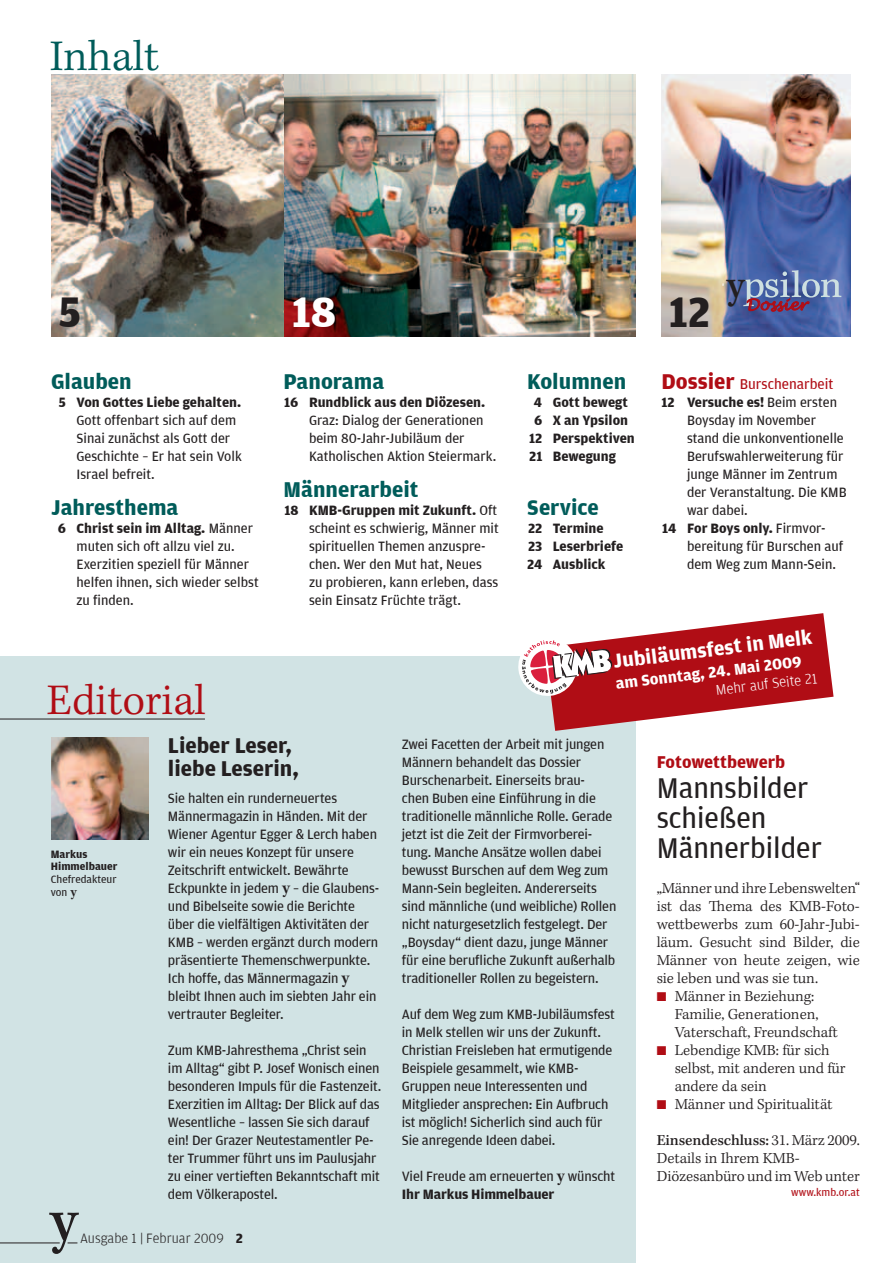
<style>
.page{position:relative;width:893px;height:1263px;background:#fff}
.page>*{position:absolute;margin:0;border:0;box-sizing:border-box;transform-origin:0 0}
.t1{font:61.2px "Kepler Std Medium Capt";color:#231f20}
.t2{font:45px "Kepler Std Light Capt";color:#b00d15}
.t3{font:45px "Kepler Std Light Capt";letter-spacing:-.005em;color:#005c5a}
.t4{font:700 45px "Amplitude";color:#231f20}
.t5{font:700 45px "Amplitude";color:#fff}
.t6{font:39.9px "Kepler Std Medium Capt";color:#231f20}
.t7{font:30px/30px "Amplitude";color:#231f20}
.t8{font:700 22.5px "Amplitude";color:#005c5a}
.t9{font:700 22.5px/22.5px "Amplitude";color:#231f20}
.t10{font:700 21px "Amplitude";color:#fff}
.t11{font:700 18px "Amplitude";color:#b00d15}
.t12{font:700 16.5px "Amplitude";color:#fff}
.t13{font:15.75px/18px "Kepler Std Light Capt";letter-spacing:-.005em;color:#231f20}
.t14{font:15.75px "Kepler Std Medium Capt";letter-spacing:-.01em;color:#231f20}
.t15{font:italic 15.45px "Lucida Handwriting";color:#b00d15}
.t16{font:15px "Amplitude";color:#b00d15}
.t17{font:300 15px "Amplitude";color:#fff}
.t18{font:14.25px/18px "Amplitude";letter-spacing:-.01em;color:#231f20}
.t19{font:700 14.25px/18px "Amplitude";color:#231f20}
.t20{font:300 14.25px "Amplitude";color:#231f20}
.t21{font:700 11.25px/12.8px "Amplitude";color:#231f20}
.t22{font:11.25px/12.8px "Amplitude";color:#231f20}
.t23{font:11.25px "Amplitude";color:#b00d15}
.s1{font-weight:700}
.s2{font-weight:700;font-size:22.5px}
.s3{font-weight:400}
.s4{font-family:"Kepler Std";font-weight:600;font-size:13.8px}
.s5{font-family:"Kepler Std";font-weight:600;font-size:17.25px}
.s6{color:#b00d15}
.s7{font-family:"Kepler Std Light Capt"}
</style>
<div class="page">
<img style="left:662px;top:74px;width:188px;height:263px">
<svg style="left:743px;top:270px;width:98px;height:42px;background:#6b74a6"></svg>
<div style="left:0;top:657px;width:636px;height:606px;background:#d1e3e4"></div>
<hr style="left:0;top:1242px;width:60px;height:1px;background:#231f20">
<img style="left:51px;top:74px;width:234px;height:263px">
<img style="left:51px;top:738px;width:97px;height:101px">
<hr style="left:0;top:719px;width:205px;height:1px;background:#231f20">
<img style="left:285px;top:74px;width:351px;height:263px">
<svg style="left:517px;top:613px;width:316px;height:118px"></svg>
<h2 class="t3" style="left:50px;top:30px;width:111px">Inhalt</h2>
<h2 class="t4" style="left:59px;top:287px;width:24px">5</h2>
<h2 class="t5" style="left:292px;top:287px;width:46px">18</h2>
<h3 class="t8" style="left:51px;top:369px;width:82px">Glauben</h3>
<p class="t19" style="left:59px;top:393px;width:184px">5 Von Gottes Liebe gehalten.</p>
<p class="t18" style="left:77px;top:411px;width:167px">Gott offenbart sich auf dem<br>Sinai zunächst als Gott der<br>Geschichte – Er hat sein Volk<br>Israel befreit.</p>
<h3 class="t8" style="left:51px;top:495px;width:129px">Jahresthema</h3>
<p class="t18" style="left:77px;top:519px;width:184px;text-indent:-19px"><span class="s1">6 Christ sein im Alltag.</span> Männer muten sich oft allzu viel zu.<br>Exerzitien speziell für Männer helfen ihnen, sich wieder selbst zu finden.</p>
<h3 class="t8" style="left:284px;top:369px;width:102px">Panorama</h3>
<p class="t19" style="left:284px;top:393px;width:202px">16 Rundblick aus den Diözesen.</p>
<p class="t18" style="left:309px;top:411px;width:189px">Graz: Dialog der Generationen beim 80-Jahr-Jubiläum der<br>Katholischen Aktion Steiermark.</p>
<h3 class="t8" style="left:284px;top:477px;width:136px">Männerarbeit</h3>
<p class="t18" style="left:309px;top:501px;width:191px;text-indent:-25px"><span class="s1">18 KMB-Gruppen mit Zukunft.</span> Oft scheint es schwierig, Männer mit spirituellen Themen anzuspre&shy;chen. Wer den Mut hat, Neues zu probieren, kann erleben, dass sein Einsatz Früchte trägt.</p>
<h2 class="t2" style="left:47px;top:675px;width:160px">Editorial</h2>
<h3 class="t8" style="left:527px;top:369px;width:100px">Kolumnen</h3>
<p class="t19" style="left:534px;top:393px;width:96px">4 Gott bewegt</p>
<p class="t19" style="left:534px;top:411px;width:96px">6 X an Ypsilon</p>
<p class="t19" style="left:529px;top:429px;width:107px">12 Perspektiven</p>
<p class="t19" style="left:529px;top:447px;width:88px">21 Bewegung</p>
<h3 class="t8" style="left:527px;top:495px;width:73px">Service</h3>
<p class="t19" style="left:527px;top:519px;width:98px">22 Termine<br>23 Leserbriefe<br>24 Ausblick</p>
<h2 class="t4" style="left:669px;top:287px;width:43px">12</h2>
<h3 class="t6" style="left:726px;top:262px;width:20px">y</h3>
<p class="t15" style="left:746px;top:295px;width:63px">Dossier</p>
<p class="t16" style="left:662px;top:376px;width:173px"><span class="s2">Dossier</span> Burschenarbeit</p>
<p class="t19" style="left:662px;top:393px;width:177px">12 Versuche es! <span class="s3">Beim ersten</span></p>
<p class="t18" style="left:687px;top:411px;width:131px">Boysday im November</p>
<p class="t18" style="left:687px;top:429px;width:158px">stand die unkonventionelle</p>
<p class="t18" style="left:687px;top:447px;width:158px">Berufswahlerweiterung für</p>
<p class="t18" style="left:687px;top:465px;width:152px">junge Männer im Zentrum</p>
<p class="t18" style="left:687px;top:483px;width:161px">der Veranstaltung. Die KMB</p>
<p class="t18" style="left:687px;top:501px;width:62px">war dabei.</p>
<p class="t19" style="left:662px;top:519px;width:164px">14 For Boys only. <span class="s3">Firmvor-</span></p>
<p class="t18" style="left:687px;top:537px;width:158px">bereitung für Burschen auf</p>
<p class="t18" style="left:687px;top:555px;width:150px">dem Weg zum Mann-Sein.</p>
<h3 class="t10" style="left:612px;top:650px;width:202px;rotate:-7deg">Jubiläumsfest in Melk</h3>
<p class="t12" style="left:615px;top:675px;width:189px;rotate:-7deg">am Sonntag, 24. Mai 2009</p>
<p class="t17" style="left:715px;top:682px;width:104px;rotate:-7deg">Mehr auf Seite 21</p>
<p class="t21" style="left:51px;top:847px;width:68px">Markus<br>Himmelbauer</p>
<p class="t22" style="left:51px;top:873px;width:67px">Chefredakteur von <span class="s4">y</span></p>
<h3 class="t9" style="left:168px;top:735px;width:132px">Lieber Leser, liebe Leserin,</h3>
<p class="t18" style="left:168px;top:789px;width:213px">Sie halten ein runderneuertes Männermagazin in Händen. Mit der Wiener Agentur Egger &amp; Lerch haben wir ein neues Konzept für unsere Zeitschrift entwickelt. Bewährte Eckpunkte in jedem <span class="s5">y</span> – die Glaubens&shy;und Bibelseite sowie die Berichte über die vielfältigen Aktivitäten der KMB – werden ergänzt durch modern präsentierte Themenschwerpunkte.<br>Ich hoffe, das Männermagazin <span class="s5">y </span>bleibt Ihnen auch im siebten Jahr ein vertrauter Begleiter.</p>
<p class="t18" style="left:168px;top:1041px;width:215px">Zum KMB-Jahresthema „Christ sein im Alltag“ gibt P. Josef Wonisch einen besonderen Impuls für die Fastenzeit.<br>Exerzitien im Alltag: Der Blick auf das Wesentliche – lassen Sie sich darauf ein! Der Grazer Neutestamentler Pe&shy;ter Trummer führt uns im Paulusjahr zu einer vertieften Bekanntschaft mit dem Völkerapostel.</p>
<h1 class="t1" style="left:50px;top:1185px;width:30px">y</h1>
<p class="t20" style="left:80px;top:1230px;width:164px">Ausgabe 1 | Februar 2009 <span class="s1">2</span></p>
<p class="t18" style="left:402px;top:735px;width:216px">Zwei Facetten der Arbeit mit jungen Männern behandelt das Dossier Burschenarbeit. Einerseits brau-<br>chen Buben eine Einführung in die traditionelle männliche Rolle. Gerade jetzt ist die Zeit der Firmvorberei&shy;tung. Manche Ansätze wollen dabei bewusst Burschen auf dem Weg zum Mann-Sein begleiten. Andererseits sind männliche (und weibliche) Rollen nicht naturgesetzlich festgelegt. Der „Boysday“ dient dazu, junge Männer für eine berufliche Zukunft außerhalb traditioneller Rollen zu begeistern.</p>
<p class="t18" style="left:402px;top:1005px;width:214px">Auf dem Weg zum KMB-Jubiläumsfest in Melk stellen wir uns der Zukunft.<br>Christian Freisleben hat ermutigende Beispiele gesammelt, wie KMB-Gruppen neue Interessenten und Mitglieder ansprechen: Ein Aufbruch ist möglich! Sicherlich sind auch für Sie anregende Ideen dabei.</p>
<p class="t18" style="left:402px;top:1167px;width:215px">Viel Freude am erneuerten <span class="s5">y</span> wünscht<br><span class="s1">Ihr Markus Himmelbauer</span></p>
<p class="t11" style="left:657px;top:752px;width:130px">Fotowettbewerb</p>
<h3 class="t7" style="left:657px;top:774px;width:167px">Mannsbilder schießen<br>Männerbilder</h3>
<p class="t13" style="left:657px;top:880px;width:205px;text-align:justify">„Männer und ihre Lebenswelten“ ist das Thema des KMB-Foto&shy;wettbewerbs zum 60-Jahr-Jubi&shy;läum. Gesucht sind Bilder, die Männer von heute zeigen, wie sie leben und was sie tun.</p>
<p class="t13" style="left:675px;top:988px;width:165px;text-indent:-18px"><span class="s6">■</span> Männer in Beziehung:<br>Familie, Generationen,<br>Vaterschaft, Freundschaft</p>
<p class="t13" style="left:675px;top:1042px;width:173px;text-indent:-18px"><span class="s6">■</span> Lebendige KMB: für sich selbst, mit anderen und für andere da sein</p>
<p class="t13" style="left:657px;top:1096px;width:178px"><span class="s6">■</span> Männer und Spiritualität</p>
<p class="t14" style="left:657px;top:1131px;width:205px">Einsendeschluss: <span class="s7">31. März 2009.</span></p>
<p class="t13" style="left:657px;top:1150px;width:205px">Details in Ihrem KMB-<br>Diözesanbüro und im Web unter</p>
<p class="t23" style="left:791px;top:1186px;width:70px">www.kmb.or.at</p>
</div>
